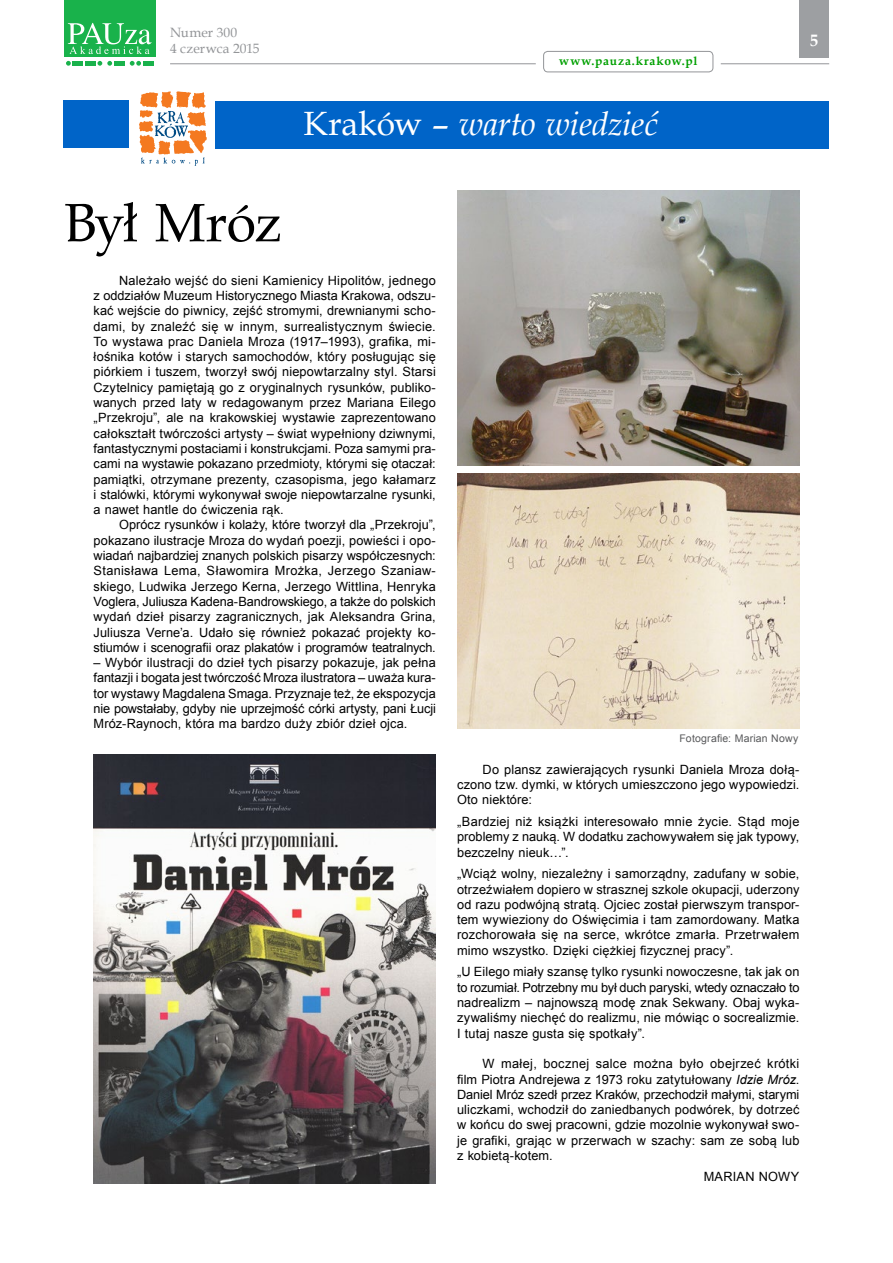
<style>
.page{position:relative;width:893px;height:1263px;background:#fff}
.page>*{position:absolute;margin:0;border:0;box-sizing:border-box;transform-origin:0 0}
.t1{font:54px "Book Antiqua";letter-spacing:-.025em;color:#000}
.t2{font:italic 33.6px "Book Antiqua";letter-spacing:-.015em;color:#fff}
.t3{font:700 16.5px "Book Antiqua";color:#fff}
.t4{font:13.5px/16.2px "Book Antiqua";letter-spacing:.01em;color:#939598}
.t5{font:12.75px/15.3px "Arial";letter-spacing:.01em;color:#000;text-align:justify}
.t6{font:700 12px "Book Antiqua";letter-spacing:.07em;color:#00a000}
.t7{font:10.5px "Arial";letter-spacing:.015em;color:#58595b}
.s1{font-style:normal}
.s2{font-style:italic}
</style>
<div class="page">
<div style="left:799px;top:0;width:30px;height:57px;background:#9d9fa2"></div>
<svg style="left:66px;top:61px;width:5px;height:5px"></svg>
<svg style="left:97px;top:61px;width:15px;height:5px"></svg>
<svg style="left:130px;top:61px;width:11px;height:5px"></svg>
<div style="left:73px;top:61px;width:10px;height:5px;background:#19b24b"></div>
<div style="left:85px;top:61px;width:11px;height:5px;background:#19b24b"></div>
<div style="left:114px;top:61px;width:11px;height:5px;background:#19b24b"></div>
<div style="left:143px;top:61px;width:11px;height:5px;background:#19b24b"></div>
<div style="left:64px;top:0;width:92px;height:56px;background:#19b24b"></div>
<svg style="left:68px;top:23px;width:83px;height:31px"></svg>
<hr style="left:170px;top:63px;width:366px;height:1px;background:#939598">
<div style="left:543px;top:51px;width:170px;height:21px;border:1px solid #939598;border-radius:4px"></div>
<hr style="left:721px;top:63px;width:108px;height:1px;background:#939598">
<div style="left:216px;top:101px;width:613px;height:48px;background:#0064c8"></div>
<div style="left:64px;top:101px;width:65px;height:47px;background:#0064c8"></div>
<svg style="left:139px;top:91px;width:68px;height:75px"></svg>
<img style="left:94px;top:755px;width:342px;height:429px">
<img style="left:457px;top:190px;width:342px;height:276px">
<img style="left:457px;top:473px;width:342px;height:255px">
<p class="t4" style="left:170px;top:24px;width:91px">Numer 300<br>4 czerwca 2015</p>
<p class="t3" style="left:810px;top:30px;width:10px">5</p>
<p class="t6" style="left:559px;top:53px;width:140px">www.pauza.krakow.pl</p>
<h2 class="t2" style="left:304px;top:100px;width:356px"><span class="s1">Kraków –</span> warto wiedzieć</h2>
<h1 class="t1" style="left:64px;top:185px;width:219px">Był Mróz</h1>
<p class="t5" style="left:94px;top:272px;width:344px;text-indent:26px">Należało wejść do sieni Kamienicy Hipolitów, jednego z oddziałów Muzeum Historycznego Miasta Krakowa, odszu&shy;kać wejście do piwnicy, zejść stromymi, drewnianymi scho&shy;dami, by znaleźć się w innym, surrealistycznym świecie.<br>To wystawa prac Daniela Mroza (1917–1993), grafika, mi&shy;łośnika kotów i starych samochodów, który posługując się piórkiem i tuszem, tworzył swój niepowtarzalny styl. Starsi Czytelnicy pamiętają go z oryginalnych rysunków, publiko&shy;wanych przed laty w redagowanym przez Mariana Eilego „Przekroju”, ale na krakowskiej wystawie zaprezentowano całokształt twórczości artysty – świat wypełniony dziwnymi, fantastycznymi postaciami i konstrukcjami. Poza samymi pra&shy;cami na wystawie pokazano przedmioty, którymi się otaczał: pamiątki, otrzymane prezenty, czasopisma, jego kałamarz i stalówki, którymi wykonywał swoje niepowtarzalne rysunki, a nawet hantle do ćwiczenia rąk.</p>
<p class="t5" style="left:94px;top:517px;width:344px;text-indent:26px">Oprócz rysunków i kolaży, które tworzył dla „Przekroju”, pokazano ilustracje Mroza do wydań poezji, powieści i opo&shy;wiadań najbardziej znanych polskich pisarzy współczesnych:<br>Stanisława Lema, Sławomira Mrożka, Jerzego Szaniaw&shy;skiego, Ludwika Jerzego Kerna, Jerzego Wittlina, Henryka Voglera, Juliusza Kadena-Bandrowskiego, a także do polskich wydań dzieł pisarzy zagranicznych, jak Aleksandra Grina, Juliusza Verne’a. Udało się również pokazać projekty ko&shy;stiumów i scenografii oraz plakatów i programów teatralnych.</p>
<p class="t5" style="left:94px;top:655px;width:344px">– Wybór ilustracji do dzieł tych pisarzy pokazuje, jak pełna fantazji i bogata jest twórczość Mroza ilustratora – uważa kura&shy;tor wystawy Magdalena Smaga. Przyznaje też, że ekspozycja nie powstałaby, gdyby nie uprzejmość córki artysty, pani Łucji Mróz-Raynoch, która ma bardzo duży zbiór dzieł ojca.</p>
<p class="t7" style="left:680px;top:731px;width:120px">Fotografie: Marian Nowy</p>
<p class="t5" style="left:457px;top:761px;width:344px;text-indent:26px">Do plansz zawierających rysunki Daniela Mroza dołą&shy;czono tzw. dymki, w których umieszczono jego wypowiedzi.<br>Oto niektóre:</p>
<p class="t5" style="left:457px;top:814px;width:344px">„Bardziej niż książki interesowało mnie życie. Stąd moje problemy z nauką. W dodatku zachowywałem się jak typowy, bezczelny nieuk…”.</p>
<p class="t5" style="left:457px;top:866px;width:344px">„Wciąż wolny, niezależny i samorządny, zadufany w sobie, otrzeźwiałem dopiero w strasznej szkole okupacji, uderzony od razu podwójną stratą. Ojciec został pierwszym transpor&shy;tem wywieziony do Oświęcimia i tam zamordowany. Matka rozchorowała się na serce, wkrótce zmarła. Przetrwałem mimo wszystko. Dzięki ciężkiej fizycznej pracy”.</p>
<p class="t5" style="left:457px;top:964px;width:344px">„U Eilego miały szansę tylko rysunki nowoczesne, tak jak on to rozumiał. Potrzebny mu był duch paryski, wtedy oznaczało to nadrealizm – najnowszą modę znak Sekwany. Obaj wyka&shy;zywaliśmy niechęć do realizmu, nie mówiąc o socrealizmie.<br>I tutaj nasze gusta się spotkały”.</p>
<p class="t5" style="left:457px;top:1056px;width:344px;text-indent:26px">W małej, bocznej salce można było obejrzeć krótki film Piotra Andrejewa z 1973 roku zatytułowany <span class="s2">Idzie Mróz</span>.<br>Daniel Mróz szedł przez Kraków, przechodził małymi, starymi uliczkami, wchodził do zaniedbanych podwórek, by dotrzeć w końcu do swej pracowni, gdzie mozolnie wykonywał swo&shy;je grafiki, grając w przerwach w szachy: sam ze sobą lub z kobietą-kotem.</p>
<p class="t5" style="left:704px;top:1168px;width:97px">MARIAN NOWY</p>
</div>
